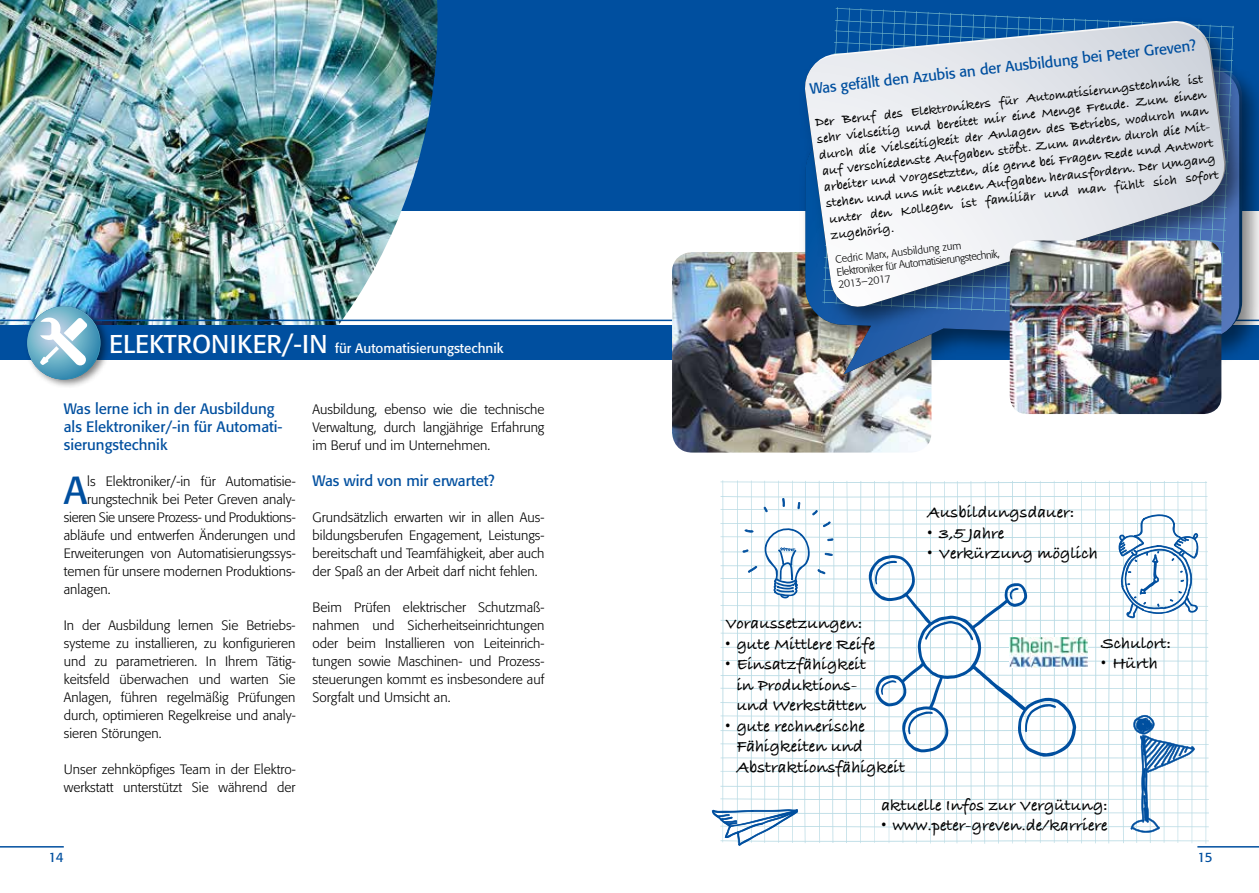
<style>
.page{position:relative;width:1259px;height:893px;background:#fff}
.page>*{position:absolute;margin:0;border:0;box-sizing:border-box;transform-origin:0 0}
.t1{font:38.7px "Formata";color:#004f9f}
.t2{font:700 17.1px/20.5px "Bradley Hand ITCTT";color:#000}
.t3{font:15px/18px "Formata";color:#004f9f}
.t4{font:300 13.5px/18px "Formata";color:#000;text-align:justify}
.t5{font:700 13.5px/16.2px "Bradley Hand ITCTT";color:#000}
.t6{font:13.5px "Formata";color:#fff}
.t7{font:300 13.5px "Formata";letter-spacing:-.02em;color:#000}
.t8{font:13.5px "Formata";color:#004f9f}
.t9{font:300 10.5px/12.8px "Formata";color:#000}
.s1{font-size:25.5px}
</style>
<div class="page">
<div style="left:0;top:0;width:1259px;height:210px;background:#004f9f"></div>
<img style="left:0;top:0;width:437px;height:326px">
<hr style="left:0;top:320px;width:1259px;height:1px;background:#004f9f">
<div style="left:0;top:326px;width:1259px;height:34px;background:#004f9f"></div>
<hr style="left:0;top:846px;width:64px;height:2px;background:#004f9f">
<div style="left:24px;top:301px;width:87px;height:88px;background:#000;opacity:.5"></div>
<svg style="left:28px;top:307px;width:72px;height:72px"></svg>
<svg style="left:31px;top:316px;width:69px;height:63px;background:#93bed1"></svg>
<hr style="left:1197px;top:846px;width:62px;height:2px;background:#004f9f">
<svg style="left:711px;top:480px;width:498px;height:366px"></svg>
<img style="left:672px;top:252px;width:259px;height:201px">
<img style="left:792px;top:100px;width:467px;height:307px">
<img style="left:805px;top:340px;width:434px;height:35px">
<img style="left:792px;top:10px;width:465px;height:330px">
<svg style="left:803px;top:23px;width:423px;height:288px"></svg>
<img style="left:1009px;top:241px;width:212px;height:173px">
<p class="t6" style="left:109px;top:340px;width:396px"><span class="s1">ELEKTRONIKER/-IN</span> für Automatisierungstechnik</p>
<p class="t3" style="left:64px;top:400px;width:220px">Was lerne ich in der Ausbildung als Elektroniker/-in für Automati&shy;sierungstechnik</p>
<h1 class="t1" style="left:64px;top:467px;width:25px">A</h1>
<p class="t4" style="left:87px;top:472px;width:210px">ls Elektroniker/-in für Automatisie-</p>
<p class="t4" style="left:87px;top:490px;width:210px">rungstechnik bei Peter Greven analy-</p>
<p class="t7" style="left:64px;top:509px;width:233px">sieren Sie unsere Prozess- und Produktions-</p>
<p class="t4" style="left:64px;top:526px;width:233px">abläufe und entwerfen Änderungen und</p>
<p class="t4" style="left:64px;top:544px;width:233px">Erweiterungen von Automatisierungssys-</p>
<p class="t4" style="left:64px;top:562px;width:233px">temen für unsere modernen Produktions-</p>
<p class="t4" style="left:64px;top:580px;width:48px">anlagen.</p>
<p class="t4" style="left:64px;top:616px;width:233px">In der Ausbildung lernen Sie Betriebs&shy;systeme zu installieren, zu konfigurieren und zu parametrieren. In Ihrem Tätig&shy;keitsfeld überwachen und warten Sie Anlagen, führen regelmäßig Prüfungen durch, optimieren Regelkreise und analy&shy;sieren Störungen.</p>
<p class="t4" style="left:64px;top:760px;width:233px">Unser zehnköpfiges Team in der Elektro&shy;werkstatt unterstützt Sie während der</p>
<p class="t4" style="left:313px;top:400px;width:233px">Ausbildung, ebenso wie die technische Verwaltung, durch langjährige Erfahrung im Beruf und im Unternehmen.</p>
<p class="t3" style="left:313px;top:472px;width:184px">Was wird von mir erwartet?</p>
<p class="t4" style="left:313px;top:508px;width:233px">Grundsätzlich erwarten wir in allen Aus&shy;bildungsberufen Engagement, Leistungs&shy;bereitschaft und Teamfähigkeit, aber auch der Spaß an der Arbeit darf nicht fehlen.</p>
<p class="t4" style="left:313px;top:598px;width:233px">Beim Prüfen elektrischer Schutzmaß&shy;nahmen und Sicherheitseinrichtungen oder beim Installieren von Leiteinrich&shy;tungen sowie Maschinen- und Prozess&shy;steuerungen kommt es insbesondere auf Sorgfalt und Umsicht an.</p>
<p class="t3" style="left:809px;top:78px;width:390px;rotate:-6deg">Was gefällt den Azubis an der Ausbildung bei Peter Greven?</p>
<p class="t5" style="left:814px;top:112px;width:397px;rotate:-6deg">Der Beruf des Elektronikers für Automatisierungstechnik ist sehr vielseitig und bereitet mir eine Menge Freude. Zum einen durch die Vielseitigkeit der Anlagen des Betriebs, wodurch man auf verschiedenste Aufgaben stößt. Zum anderen durch die Mit&shy;arbeiter und Vorgesetzten, die gerne bei Fragen Rede und Antwort stehen und uns mit neuen Aufgaben herausfordern. Der Umgang unter den Kollegen ist familiär und man fühlt sich sofort</p>
<p class="t5" style="left:830px;top:226px;width:65px;rotate:-6deg">zugehörig.</p>
<p class="t9" style="left:834px;top:253px;width:165px;rotate:-6deg">Cedric Marx, Ausbildung zum<br>Elektroniker für Automatisierungstechnik,<br>2013–2017</p>
<p class="t2" style="left:927px;top:501px;width:148px">Ausbildungsdauer:</p>
<p class="t2" style="left:927px;top:522px;width:78px">• 3,5 Jahre</p>
<p class="t2" style="left:927px;top:542px;width:172px">• Verkürzung möglich</p>
<p class="t2" style="left:725px;top:612px;width:138px">Voraussetzungen:</p>
<p class="t2" style="left:725px;top:633px;width:151px">• gute Mittlere Reife</p>
<p class="t2" style="left:736px;top:653px;width:131px;text-indent:-11px">• Einsatzfähigkeit in Produktions&shy;und Werkstätten</p>
<p class="t2" style="left:736px;top:715px;width:170px;text-indent:-11px">• gute rechnerische<br>Fähigkeiten und<br>Abstraktionsfähigkeit</p>
<p class="t2" style="left:881px;top:794px;width:228px">aktuelle Infos zur Vergütung:</p>
<p class="t2" style="left:881px;top:814px;width:228px">• www.peter-greven.de/karriere</p>
<p class="t2" style="left:1101px;top:632px;width:71px">Schulort:</p>
<p class="t2" style="left:1101px;top:652px;width:58px">• Hürth</p>
<p class="t8" style="left:49px;top:849px;width:17px">14</p>
<p class="t8" style="left:1197px;top:849px;width:17px">15</p>
</div>
